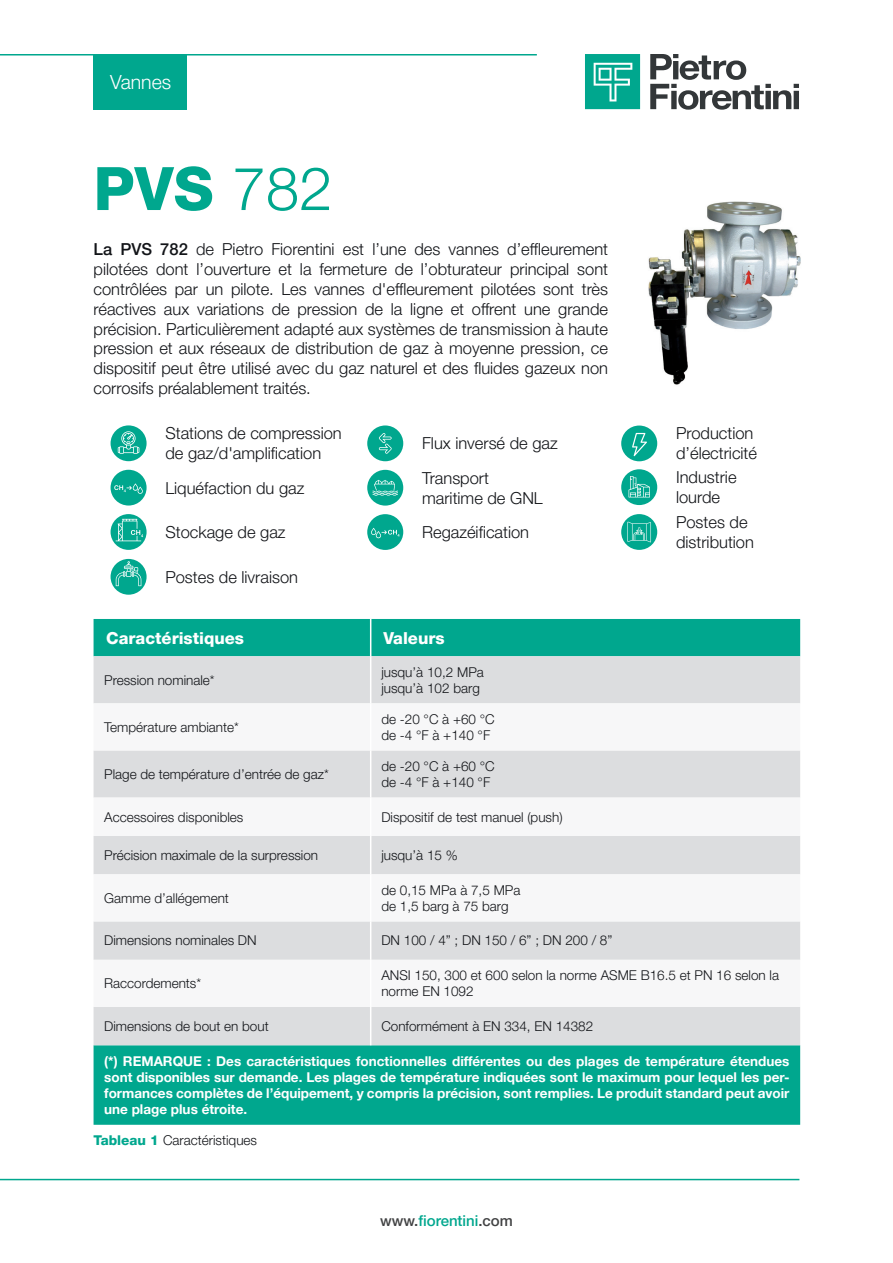
<style>
.page{position:relative;width:893px;height:1263px;background:#fff}
.page>*{position:absolute;margin:0;border:0;box-sizing:border-box;transform-origin:0 0}
.Titolo_Capitolo{font:800 60px "Helvetica Neue LT Pro";color:#00a78e}
.t1{font:300 19.5px "Helvetica Neue LT Pro";color:#fff}
.Testo{font:300 16.5px/19.8px "Helvetica Neue LT Pro";color:#121418}
.titoli_tabella_bianc{font:800 16.5px "Helvetica Neue LT Pro";color:#fff}
.titoletto_technische{font:500 15px "Helvetica Neue LT Pro";color:#00a78e}
.testo_tabella{font:300 13.5px/16.2px "Helvetica Neue LT Pro";color:#121418}
.testo_tabella-2{font:700 13.5px/16.2px "Helvetica Neue LT Pro";color:#fff;text-align:justify}
.s1{font-weight:300}
.s2{font-weight:500}
.s3{font-weight:800;color:#00a78e}
.s4{color:#414243}
</style>
<div class="page">
<hr style="left:0;top:54px;width:537px;height:2px;background:#00a78e">
<hr style="left:0;top:1179px;width:799px;height:1px;background:#00a78e">
<svg style="left:650px;top:54px;width:149px;height:56px"></svg>
<svg style="left:585px;top:54px;width:55px;height:55px;background:#25b39e"></svg>
<div style="left:94px;top:55px;width:93px;height:55px;background:#00a78e"></div>
<div style="left:111px;top:425px;width:36px;height:36px;background:#00a78e;border-radius:50%"></div>
<svg style="left:118px;top:431px;width:21px;height:23px"></svg>
<div style="left:111px;top:470px;width:36px;height:35px;background:#00a78e;border-radius:50%"></div>
<svg style="left:114px;top:476px;width:29px;height:23px"></svg>
<svg style="left:111px;top:514px;width:36px;height:36px"></svg>
<svg style="left:116px;top:519px;width:27px;height:22px"></svg>
<svg style="left:111px;top:559px;width:36px;height:36px"></svg>
<svg style="left:116px;top:561px;width:25px;height:25px"></svg>
<div style="left:367px;top:425px;width:36px;height:36px;background:#00a78e;border-radius:50%"></div>
<svg style="left:379px;top:433px;width:13px;height:21px"></svg>
<div style="left:621px;top:514px;width:36px;height:36px;background:#00a78e;border-radius:50%"></div>
<svg style="left:627px;top:522px;width:24px;height:20px"></svg>
<div style="left:367px;top:470px;width:36px;height:36px;background:#00a78e;border-radius:50%"></div>
<svg style="left:372px;top:479px;width:26px;height:17px"></svg>
<div style="left:367px;top:514px;width:36px;height:36px;background:#00a78e;border-radius:50%"></div>
<svg style="left:371px;top:528px;width:29px;height:10px"></svg>
<div style="left:621px;top:425px;width:36px;height:36px;background:#00a78e;border-radius:50%"></div>
<svg style="left:632px;top:433px;width:15px;height:23px"></svg>
<div style="left:621px;top:469px;width:36px;height:36px;background:#00a78e;border-radius:50%"></div>
<svg style="left:628px;top:476px;width:22px;height:21px"></svg>
<div style="left:94px;top:619px;width:706px;height:506px;background:#00a78e"></div>
<div style="left:94px;top:656px;width:706px;height:389px;background:#dcdddf"></div>
<svg style="left:94px;top:703px;width:706px;height:304px"></svg>
<hr style="left:370px;top:703px;width:1px;height:47px;background:#fff">
<hr style="left:370px;top:750px;width:1px;height:47px;background:#fff">
<hr style="left:370px;top:797px;width:1px;height:39px;background:#fff">
<hr style="left:370px;top:836px;width:1px;height:38px;background:#fff">
<hr style="left:370px;top:874px;width:1px;height:47px;background:#fff">
<hr style="left:370px;top:921px;width:1px;height:39px;background:#fff">
<hr style="left:370px;top:960px;width:1px;height:47px;background:#fff">
<hr style="left:370px;top:1007px;width:1px;height:38px;background:#fff">
<hr style="left:370px;top:656px;width:1px;height:47px;background:#fff">
<hr style="left:370px;top:619px;width:1px;height:37px;background:#fff">
<img style="left:648px;top:201px;width:153px;height:184px">
<p class="t1" style="left:110px;top:70px;width:63px">Vannes</p>
<p class="Titolo_Capitolo" style="left:94px;top:153px;width:240px">PVS <span class="s1">782</span></p>
<p class="Testo" style="left:94px;top:239px;width:516px;text-align:justify"><span class="s2">La PVS 782</span> de Pietro Fiorentini est l’une des vannes d’effleurement pilotées dont l’ouverture et la fermeture de l’obturateur principal sont contrôlées par un pilote. Les vannes d'effleurement pilotées sont très réactives aux variations de pression de la ligne et offrent une grande précision. Particulièrement adapté aux systèmes de transmission à haute pression et aux réseaux de distribution de gaz à moyenne pression, ce dispositif peut être utilisé avec du gaz naturel et des fluides gazeux non corrosifs préalablement traités.</p>
<p class="Testo" style="left:165px;top:423px;width:178px">Stations de compression de gaz/d'amplification</p>
<p class="Testo" style="left:422px;top:433px;width:137px">Flux inversé de gaz</p>
<p class="Testo" style="left:165px;top:478px;width:141px">Liquéfaction du gaz</p>
<p class="Testo" style="left:422px;top:468px;width:122px">Transport maritime de GNL</p>
<p class="Testo" style="left:165px;top:522px;width:122px">Stockage de gaz</p>
<p class="Testo" style="left:165px;top:567px;width:134px">Postes de livraison</p>
<p class="Testo" style="left:422px;top:522px;width:108px">Regazéification</p>
<p class="titoli_tabella_bianc" style="left:106px;top:628px;width:139px">Caractéristiques</p>
<p class="titoli_tabella_bianc" style="left:383px;top:628px;width:63px">Valeurs</p>
<p class="testo_tabella" style="left:104px;top:671px;width:112px">Pression nominale*</p>
<p class="testo_tabella" style="left:381px;top:663px;width:104px">jusqu’à 10,2 MPa</p>
<p class="testo_tabella" style="left:381px;top:679px;width:100px">jusqu’à 102 barg</p>
<p class="testo_tabella" style="left:104px;top:718px;width:136px">Température ambiante*</p>
<p class="testo_tabella" style="left:104px;top:766px;width:226px">Plage de température d’entrée de gaz*</p>
<p class="testo_tabella" style="left:381px;top:710px;width:115px">de -20 °C à +60 °C</p>
<p class="testo_tabella" style="left:381px;top:727px;width:110px">de -4 °F à +140 °F</p>
<p class="testo_tabella" style="left:381px;top:757px;width:115px">de -20 °C à +60 °C</p>
<p class="testo_tabella" style="left:381px;top:774px;width:110px">de -4 °F à +140 °F</p>
<p class="testo_tabella" style="left:104px;top:808px;width:141px">Accessoires disponibles</p>
<p class="testo_tabella" style="left:381px;top:808px;width:183px">Dispositif de test manuel (push)</p>
<p class="testo_tabella" style="left:104px;top:847px;width:216px">Précision maximale de la surpression</p>
<p class="testo_tabella" style="left:381px;top:847px;width:78px">jusqu’à 15 %</p>
<p class="testo_tabella" style="left:104px;top:889px;width:126px">Gamme d’allégement</p>
<p class="testo_tabella" style="left:381px;top:881px;width:141px">de 0,15 MPa à 7,5 MPa</p>
<p class="testo_tabella" style="left:381px;top:897px;width:129px">de 1,5 barg à 75 barg</p>
<p class="Testo" style="left:676px;top:423px;width:82px">Production d’électricité</p>
<p class="Testo" style="left:676px;top:467px;width:62px">Industrie lourde</p>
<p class="Testo" style="left:676px;top:512px;width:79px">Postes de distribution</p>
<p class="testo_tabella" style="left:104px;top:932px;width:154px">Dimensions nominales DN</p>
<p class="testo_tabella" style="left:381px;top:932px;width:233px">DN 100 / 4” ; DN 150 / 6” ; DN 200 / 8”</p>
<p class="testo_tabella" style="left:104px;top:975px;width:99px">Raccordements*</p>
<p class="testo_tabella" style="left:381px;top:967px;width:399px">ANSI 150, 300 et 600 selon la norme ASME B16.5 et PN 16 selon la norme EN 1092</p>
<p class="testo_tabella" style="left:104px;top:1018px;width:166px">Dimensions de bout en bout</p>
<p class="testo_tabella" style="left:381px;top:1018px;width:213px">Conformément à EN 334, EN 14382</p>
<p class="testo_tabella-2" style="left:104px;top:1052px;width:687px">(*) REMARQUE : Des caractéristiques fonctionnelles différentes ou des plages de température étendues sont disponibles sur demande. Les plages de température indiquées sont le maximum pour lequel les per&shy;formances complètes de l’équipement, y compris la précision, sont remplies. Le produit standard peut avoir une plage plus étroite.</p>
<p class="testo_tabella" style="left:94px;top:1132px;width:165px"><span class="s3">Tableau 1</span> Caractéristiques</p>
<p class="titoletto_technische" style="left:380px;top:1211px;width:134px"><span class="s4">www.</span>fiorentini<span class="s4">.com</span></p>
</div>
